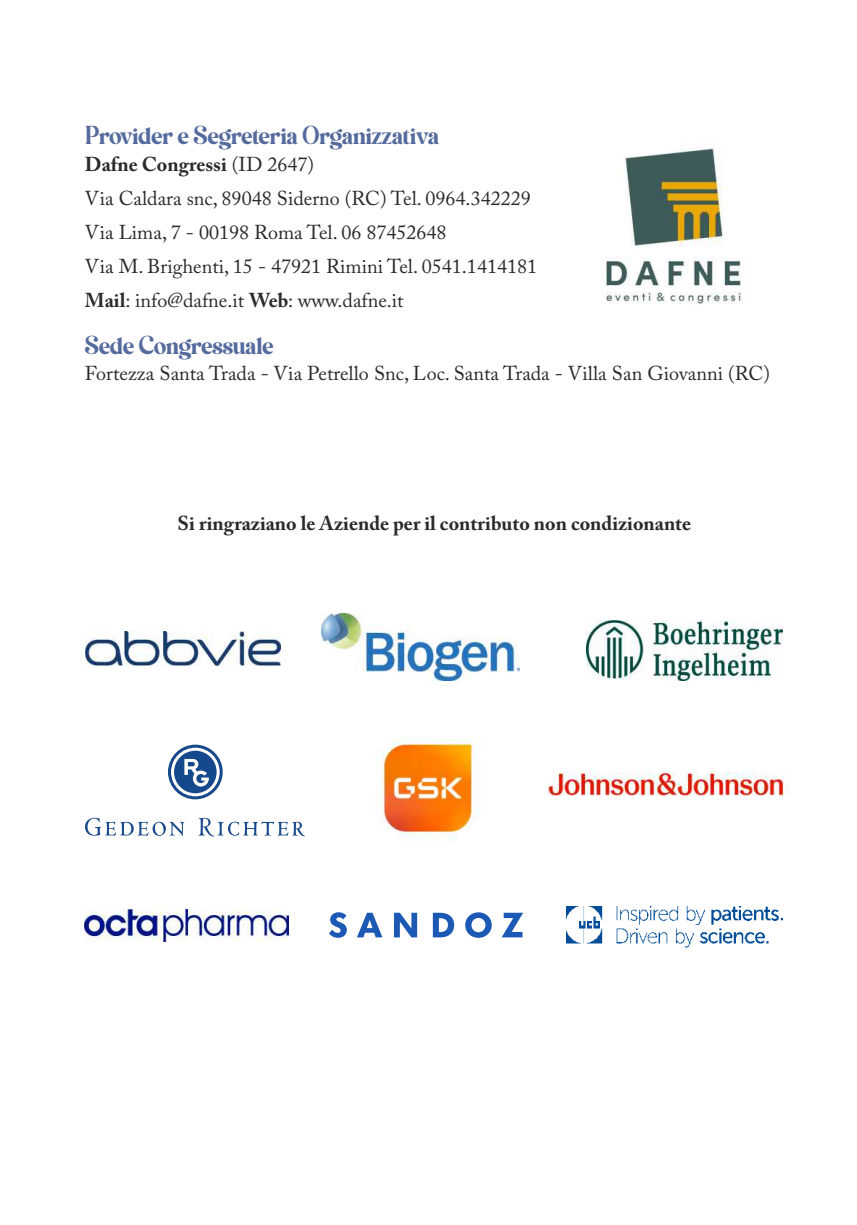
<style>
.page{position:relative;width:857px;height:1225px;background:#fff}
.page>*{position:absolute;margin:0;border:0;box-sizing:border-box;transform-origin:0 0}
.t1{font:24px "Magiona Display";color:#566b9d}
.t2{font:20px/34px "Adobe Caslon Pro";color:#2b2a29}
.t3{font:700 20px "Adobe Caslon Pro";color:#2b2a29}
.s1{font-weight:700}
</style>
<div class="page">
<img style="left:605px;top:148px;width:136px;height:156px">
<img style="left:85px;top:631px;width:195px;height:34px">
<img style="left:321px;top:613px;width:198px;height:67px">
<img style="left:586px;top:621px;width:195px;height:59px">
<svg style="left:199px;top:818px;width:106px;height:18px"></svg>
<svg style="left:85px;top:818px;width:99px;height:18px"></svg>
<svg style="left:168px;top:744px;width:54px;height:55px"></svg>
<img style="left:566px;top:906px;width:216px;height:41px">
<img style="left:85px;top:909px;width:203px;height:32px">
<svg style="left:329px;top:912px;width:194px;height:26px"></svg>
<img style="left:546px;top:771px;width:239px;height:25px">
<img style="left:376px;top:736px;width:105px;height:106px">
<p class="t1" style="left:85px;top:125px;width:355px">Provider e Segreteria Organizzativa</p>
<p class="t2" style="left:85px;top:149px;width:453px"><span class="s1">Dafne Congressi</span> (ID 2647)<br>Via Caldara snc, 89048 Siderno (RC) Tel. 0964.342229<br>Via Lima, 7 - 00198 Roma Tel. 06 87452648<br>Via M. Brighenti, 15 - 47921 Rimini Tel. 0541.1414181<br><span class="s1">Mail</span>: info@dafne.it <span class="s1">Web</span>: www.dafne.it</p>
<p class="t1" style="left:85px;top:334px;width:190px">Sede Congressuale</p>
<p class="t2" style="left:85px;top:359px;width:686px">Fortezza Santa Trada - Via Petrello Snc, Loc. Santa Trada - Villa San Giovanni (RC)</p>
<p class="t3" style="left:177px;top:515px;width:515px">Si ringraziano le Aziende per il contributo non condizionante</p>
</div>
